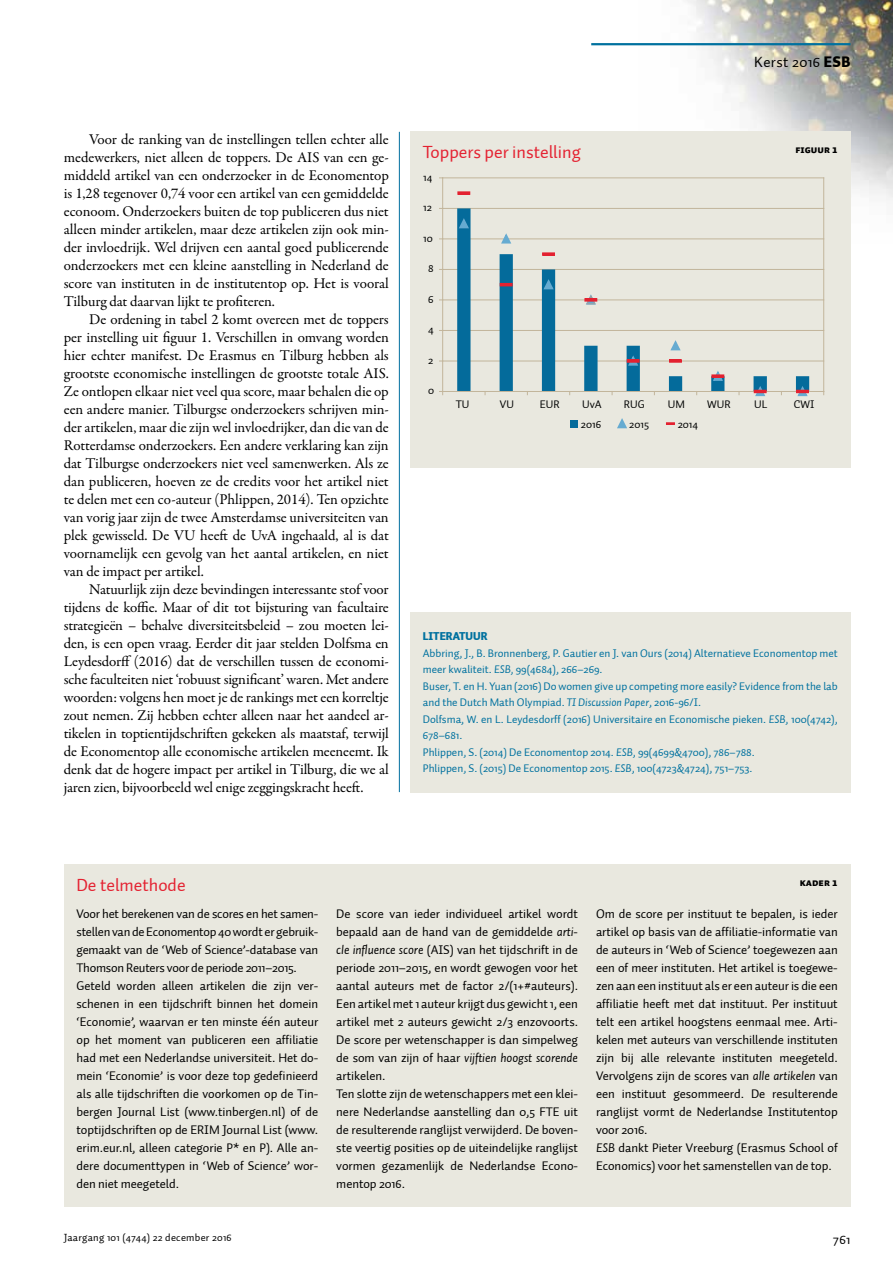
<style>
.page{position:relative;width:893px;height:1263px;background:#fff}
.page>*{position:absolute;margin:0;border:0;box-sizing:border-box;transform-origin:0 0}
.t1{font:18px "Auto 1";color:#e42231}
.t2{font:15px/18px "Garamond Premr Pro";letter-spacing:-.01em;color:#000;text-align:justify}
.t3{font:15px "Auto 1";letter-spacing:.025em;color:#000}
.t4{font:13.5px "Auto 1";color:#000}
.t5{font:12.75px/18px "Auto 1";letter-spacing:-.005em;color:#000}
.t6{font:11.25px/16.5px "Auto 1";color:#00719f}
.t7{font:11.25px "Auto 1";color:#000101}
.t8{font:900 11.25px "Auto 1";color:#00719f}
.t9{font:10.5px "Auto 1";letter-spacing:.025em;color:#000}
.t10{font:10.5px "Auto 1 Black Sm Cp";color:#000}
.s1{font-weight:900}
.s2{font-style:italic}
</style>
<div class="page">
<img style="left:638px;top:0;width:255px;height:244px">
<hr style="left:591px;top:43px;width:259px;height:2px;background:#00719f">
<div style="left:410px;top:132px;width:440px;height:336px;background:#e9e8df"></div>
<hr style="left:443px;top:208px;width:381px;height:1px;background:#c2b59b">
<hr style="left:443px;top:239px;width:381px;height:1px;background:#c2b59b">
<hr style="left:443px;top:269px;width:381px;height:1px;background:#c2b59b">
<hr style="left:443px;top:300px;width:381px;height:1px;background:#c2b59b">
<hr style="left:443px;top:330px;width:381px;height:1px;background:#c2b59b">
<hr style="left:443px;top:361px;width:381px;height:1px;background:#c2b59b">
<svg style="left:457px;top:208px;width:352px;height:183px"></svg>
<hr style="left:442px;top:178px;width:1px;height:213px;background:#c2b59b">
<hr style="left:823px;top:178px;width:1px;height:213px;background:#c2b59b">
<hr style="left:443px;top:391px;width:381px;height:1px;background:#c2b59b">
<hr style="left:443px;top:177px;width:381px;height:1px;background:#c2b59b">
<svg style="left:458px;top:218px;width:12px;height:11px"></svg>
<svg style="left:500px;top:233px;width:12px;height:11px"></svg>
<svg style="left:542px;top:279px;width:13px;height:11px"></svg>
<svg style="left:669px;top:340px;width:13px;height:11px"></svg>
<div style="left:457px;top:191px;width:13px;height:4px;border:1px solid #e32130"></div>
<svg style="left:500px;top:283px;width:13px;height:3px"></svg>
<div style="left:542px;top:252px;width:13px;height:4px;border:1px solid #e32130"></div>
<svg style="left:585px;top:294px;width:12px;height:11px"></svg>
<div style="left:584px;top:298px;width:13px;height:4px;border:1px solid #e32130"></div>
<svg style="left:627px;top:355px;width:12px;height:11px"></svg>
<div style="left:627px;top:359px;width:13px;height:4px;border:1px solid #e32130"></div>
<div style="left:669px;top:359px;width:13px;height:4px;border:1px solid #e32130"></div>
<svg style="left:712px;top:370px;width:12px;height:12px"></svg>
<div style="left:711px;top:374px;width:13px;height:4px;border:1px solid #e32130"></div>
<svg style="left:754px;top:386px;width:13px;height:11px"></svg>
<svg style="left:796px;top:386px;width:13px;height:11px"></svg>
<div style="left:570px;top:420px;width:7px;height:7px;background:#046b9b"></div>
<svg style="left:617px;top:418px;width:10px;height:11px"></svg>
<svg style="left:666px;top:422px;width:9px;height:3px"></svg>
<div style="left:410px;top:612px;width:440px;height:180px;background:#e9e8df"></div>
<hr style="left:399px;top:132px;width:1px;height:660px;background:#006f9f">
<div style="left:64px;top:864px;width:786px;height:342px;background:#e9e8df"></div>
<p class="t2" style="left:64px;top:131px;width:326px;text-indent:26px">Voor de ranking van de instellingen tellen echter alle medewerkers, niet alleen de toppers. De AIS van een ge&shy;middeld artikel van een onderzoeker in de Economentop is 1,28 tegenover 0,74 voor een artikel van een gemiddelde econoom. Onderzoekers buiten de top publiceren dus niet alleen minder artikelen, maar deze artikelen zijn ook min&shy;der invloedrijk. Wel drijven een aantal goed publicerende onderzoekers met een kleine aanstelling in Nederland de score van instituten in de institutentop op. Het is vooral Tilburg dat daarvan lijkt te profiteren.</p>
<p class="t2" style="left:64px;top:311px;width:327px;text-indent:26px">De ordening in tabel 2 komt overeen met de toppers per instelling uit figuur 1. Verschillen in omvang worden hier echter manifest. De Erasmus en Tilburg hebben als grootste economische instellingen de grootste totale AIS.<br>Ze ontlopen elkaar niet veel qua score, maar behalen die op een andere manier. Tilburgse onderzoekers schrijven min&shy;der artikelen, maar die zijn wel invloedrijker, dan die van de Rotterdamse onderzoekers. Een andere verklaring kan zijn dat Tilburgse onderzoekers niet veel samenwerken. Als ze dan publiceren, hoeven ze de credits voor het artikel niet te delen met een co-auteur (Phlippen, 2014). Ten opzichte van vorig jaar zijn de twee Amsterdamse universiteiten van plek gewisseld. De VU heeft de UvA ingehaald, al is dat voornamelijk een gevolg van het aantal artikelen, en niet van de impact per artikel.</p>
<p class="t2" style="left:64px;top:581px;width:327px;text-indent:26px">Natuurlijk zijn deze bevindingen interessante stof voor tijdens de koffie. Maar of dit tot bijsturing van facultaire strategieën – behalve diversiteitsbeleid – zou moeten lei&shy;den, is een open vraag. Eerder dit jaar stelden Dolfsma en Leydesdorff (2016) dat de verschillen tussen de economi&shy;sche faculteiten niet ‘robuust significant’ waren. Met andere woorden: volgens hen moet je de rankings met een korreltje zout nemen. Zij hebben echter alleen naar het aandeel ar&shy;tikelen in toptientijdschriften gekeken als maatstaf, terwijl de Economentop alle economische artikelen meeneemt. Ik denk dat de hogere impact per artikel in Tilburg, die we al jaren zien, bijvoorbeeld wel enige zeggingskracht heeft.</p>
<p class="t3" style="left:754px;top:53px;width:98px">Kerst 2016 <span class="s1">ESB</span></p>
<p class="t1" style="left:423px;top:141px;width:160px">Toppers per instelling</p>
<p class="t10" style="left:795px;top:143px;width:44px">FIGUUR 1</p>
<p class="t7" style="left:423px;top:170px;width:11px">14</p>
<p class="t7" style="left:423px;top:201px;width:10px">12</p>
<p class="t7" style="left:423px;top:231px;width:11px">10</p>
<p class="t7" style="left:428px;top:262px;width:7px">8</p>
<p class="t7" style="left:428px;top:292px;width:7px">6</p>
<p class="t7" style="left:428px;top:323px;width:7px">4</p>
<p class="t7" style="left:428px;top:353px;width:7px">2</p>
<p class="t7" style="left:428px;top:384px;width:8px">0</p>
<p class="t7" style="left:456px;top:397px;width:15px">TU</p>
<p class="t7" style="left:500px;top:397px;width:16px">VU</p>
<p class="t7" style="left:540px;top:397px;width:21px">EUR</p>
<p class="t7" style="left:582px;top:397px;width:21px">UvA</p>
<p class="t7" style="left:624px;top:397px;width:22px">RUG</p>
<p class="t7" style="left:668px;top:397px;width:19px">UM</p>
<p class="t7" style="left:707px;top:397px;width:25px">WUR</p>
<p class="t7" style="left:754px;top:397px;width:15px">UL</p>
<p class="t7" style="left:794px;top:397px;width:22px">CWI</p>
<p class="t7" style="left:581px;top:417px;width:22px">2016</p>
<p class="t7" style="left:629px;top:417px;width:21px">2015</p>
<p class="t7" style="left:678px;top:417px;width:22px">2014</p>
<p class="t8" style="left:423px;top:629px;width:66px">LITERATUUR</p>
<p class="t6" style="left:423px;top:645px;width:416px">Abbring, J., B. Bronnenberg, P. Gautier en J. van Ours (2014) Alternatieve Economentop met meer kwaliteit. <span class="s2">ESB,</span> 99(4684), 266–269.<br>Buser, T. en H. Yuan (2016) Do women give up competing more easily? Evidence from the lab and the Dutch Math Olympiad. <span class="s2">TI Discussion Paper</span>, 2016-96/I.<br>Dolfsma, W. en L. Leydesdorff (2016) Universitaire en Economische pieken. <span class="s2">ESB</span>, 100(4742), 678–681.<br>Phlippen, S. (2014) De Economentop 2014. <span class="s2">ESB</span>, 99(4699&amp;4700), 786–788.<br>Phlippen, S. (2015) De Economentop 2015. <span class="s2">ESB</span>, 100(4723&amp;4724), 751–753.</p>
<p class="t1" style="left:76px;top:874px;width:111px">De telmethode</p>
<p class="t10" style="left:800px;top:876px;width:39px">KADER 1</p>
<p class="t5" style="left:77px;top:905px;width:243px">Voor het berekenen van de scores en het samen&shy;stellen van de Economentop 40 wordt er gebruik&shy;gemaakt van de ‘Web of Science’-database van Thomson Reuters voor de periode 2011–2015.<br>Geteld worden alleen artikelen die zijn ver&shy;schenen in een tijdschrift binnen het domein ‘Economie’, waarvan er ten minste één auteur op het moment van publiceren een affiliatie had met een Nederlandse universiteit. Het do&shy;mein ‘Economie’ is voor deze top gedefinieerd als alle tijdschriften die voorkomen op de Tin&shy;bergen Journal List (www.tinbergen.nl) of de toptijdschriften op de ERIM Journal List (www. erim.eur.nl, alleen categorie P* en P). Alle an&shy;dere documenttypen in ‘Web of Science’ wor&shy;den niet meegeteld.</p>
<p class="t5" style="left:336px;top:905px;width:243px">De score van ieder individueel artikel wordt bepaald aan de hand van de gemiddelde <span class="s2">arti&shy;cle influence score</span> (AIS) van het tijdschrift in de periode 2011–2015, en wordt gewogen voor het aantal auteurs met de factor 2/(1+#auteurs).<br>Een artikel met 1 auteur krijgt dus gewicht 1, een artikel met 2 auteurs gewicht 2/3 enzovoorts.<br>De score per wetenschapper is dan simpelweg de som van zijn of haar <span class="s2">vijftien hoogst scorende </span>artikelen.<br>Ten slotte zijn de wetenschappers met een klei&shy;nere Nederlandse aanstelling dan 0,5 FTE uit de resulterende ranglijst verwijderd. De boven&shy;ste veertig posities op de uiteindelijke ranglijst vormen gezamenlijk de Nederlandse Econo&shy;mentop 2016.</p>
<p class="t5" style="left:596px;top:905px;width:243px">Om de score per instituut te bepalen, is ieder artikel op basis van de affiliatie-informatie van de auteurs in ‘Web of Science’ toegewezen aan een of meer instituten. Het artikel is toegewe&shy;zen aan een instituut als er een auteur is die een affiliatie heeft met dat instituut. Per instituut telt een artikel hoogstens eenmaal mee. Arti&shy;kelen met auteurs van verschillende instituten zijn bij alle relevante instituten meegeteld.<br>Vervolgens zijn de scores van <span class="s2">alle artikelen</span> van een instituut gesommeerd. De resulterende ranglijst vormt de Nederlandse Institutentop voor 2016.<br><span class="s2">ESB</span> dankt Pieter Vreeburg (Erasmus School of Economics) voor het samenstellen van de top.</p>
<p class="t9" style="left:64px;top:1231px;width:169px">Jaargang 101 (4744) 22 december 2016</p>
<p class="t4" style="left:833px;top:1231px;width:19px">761</p>
</div>
